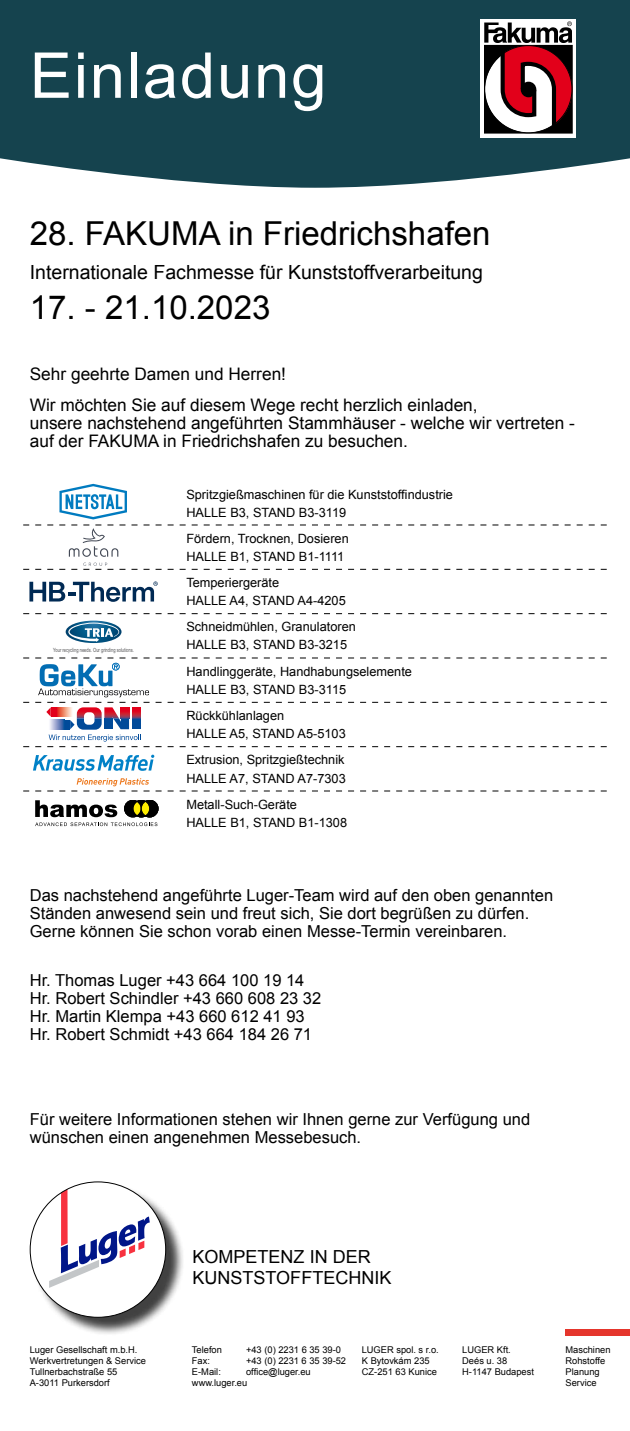
<style>
.page{position:relative;width:630px;height:1431px;background:#fff}
.page>*{position:absolute;margin:0;border:0;box-sizing:border-box;transform-origin:0 0}
.t1{font:63.3px "Arial";letter-spacing:.03em;color:#fff}
.t2{font:33px "Arial";color:#000}
.t3{font:19.5px "Arial";color:#000}
.t4{font:18px/21.6px "Arial";color:#000}
.t5{font:17.25px/31.5px "Arial";color:#000}
.t6{font:16.5px/18px "Arial";color:#000}
.t7{font:12.75px/18px "Arial";color:#000}
.t8{font:9.3px/11.1px "Arial";color:#000}
.t9{font:5.7px "Arial Narrow";color:#58585a;scale:.86 1}
</style>
<div class="page">
<div style="left:0;top:0;width:629px;height:188px;background:#15434e"></div>
<div style="left:32px;top:1184px;width:152px;height:152px;background:#000;opacity:.75"></div>
<div style="left:30px;top:1182px;width:136px;height:135px;background:#fff;border-radius:50%"></div>
<svg style="left:49px;top:1186px;width:101px;height:102px"></svg>
<svg style="left:480px;top:19px;width:95px;height:118px"></svg>
<svg style="left:484px;top:21px;width:88px;height:112px"></svg>
<div style="left:565px;top:1330px;width:64px;height:6px;background:#e5352c"></div>
<svg style="left:23px;top:613px;width:583px;height:1px"></svg>
<svg style="left:59px;top:484px;width:68px;height:35px"></svg>
<svg style="left:66px;top:621px;width:55px;height:22px"></svg>
<svg style="left:23px;top:702px;width:583px;height:45px"></svg>
<svg style="left:35px;top:800px;width:123px;height:26px"></svg>
<svg style="left:33px;top:755px;width:121px;height:16px"></svg>
<svg style="left:23px;top:778px;width:583px;height:14px"></svg>
<svg style="left:23px;top:525px;width:583px;height:45px"></svg>
<svg style="left:29px;top:581px;width:129px;height:21px"></svg>
<img style="left:38px;top:688px;width:111px;height:7px">
<svg style="left:23px;top:658px;width:583px;height:28px"></svg>
<h1 class="t1" style="left:30px;top:34px;width:298px">Einladung</h1>
<h2 class="t2" style="left:30px;top:211px;width:462px">28. FAKUMA in Friedrichshafen</h2>
<p class="t3" style="left:30px;top:260px;width:454px">Internationale Fachmesse für Kunststoffverarbeitung</p>
<h2 class="t2" style="left:30px;top:286px;width:242px">17. - 21.10.2023</h2>
<p class="t5" style="left:30px;top:358px;width:449px">Sehr geehrte Damen und Herren!<br>Wir möchten Sie auf diesem Wege recht herzlich einladen,</p>
<p class="t5" style="left:30px;top:414px;width:546px;line-height:18px">unsere nachstehend angeführten Stammhäuser - welche wir vertreten - auf der FAKUMA in Friedrichshafen zu besuchen.</p>
<p class="t9" style="left:53px;top:646px;width:95px">Your recycling needs. Our grinding solutions.</p>
<p class="t7" style="left:186px;top:485px;width:268px">Spritzgießmaschinen für die Kunststoffindustrie<br>HALLE B3, STAND B3-3119</p>
<p class="t7" style="left:186px;top:529px;width:164px">Fördern, Trocknen, Dosieren<br>HALLE B1, STAND B1-1111</p>
<p class="t7" style="left:186px;top:574px;width:161px">Temperiergeräte<br>HALLE A4, STAND A4-4205</p>
<p class="t7" style="left:186px;top:618px;width:171px">Schneidmühlen, Granulatoren<br>HALLE B3, STAND B3-3215</p>
<p class="t7" style="left:186px;top:662px;width:227px">Handlinggeräte, Handhabungselemente<br>HALLE B3, STAND B3-3115</p>
<p class="t7" style="left:186px;top:707px;width:161px">Rückkühlanlagen<br>HALLE A5, STAND A5-5103</p>
<p class="t7" style="left:186px;top:751px;width:161px">Extrusion, Spritzgießtechnik<br>HALLE A7, STAND A7-7303</p>
<p class="t7" style="left:186px;top:795px;width:162px">Metall-Such-Geräte<br>HALLE B1, STAND B1-1308</p>
<p class="t6" style="left:30px;top:887px;width:524px">Das nachstehend angeführte Luger-Team wird auf den oben genannten<br>Ständen anwesend sein und freut sich, Sie dort begrüßen zu dürfen.<br>Gerne können Sie schon vorab einen Messe-Termin vereinbaren.</p>
<p class="t6" style="left:30px;top:972px;width:293px">Hr. Thomas Luger +43 664 100 19 14<br>Hr. Robert Schindler +43 660 608 23 32<br>Hr. Martin Klempa +43 660 612 41 93<br>Hr. Robert Schmidt +43 664 184 26 71</p>
<p class="t6" style="left:30px;top:1110px;width:501px">Für weitere Informationen stehen wir Ihnen gerne zur Verfügung und wünschen einen angenehmen Messebesuch.</p>
<p class="t4" style="left:192px;top:1246px;width:200px">KOMPETENZ IN DER<br>KUNSTSTOFFTECHNIK</p>
<p class="t8" style="left:30px;top:1344px;width:109px">Luger Gesellschaft m.b.H.</p>
<p class="t8" style="left:192px;top:1344px;width:31px">Telefon</p>
<p class="t8" style="left:246px;top:1344px;width:96px">+43 (0) 2231 6 35 39-0</p>
<p class="t8" style="left:361px;top:1344px;width:79px">LUGER spol. s r.o.</p>
<p class="t8" style="left:462px;top:1344px;width:50px">LUGER Kft.</p>
<p class="t8" style="left:30px;top:1355px;width:118px">Werkvertretungen &amp; Service</p>
<p class="t8" style="left:192px;top:1355px;width:20px">Fax:</p>
<p class="t8" style="left:246px;top:1355px;width:102px">+43 (0) 2231 6 35 39-52</p>
<p class="t8" style="left:362px;top:1355px;width:69px">K Bytovkám 235</p>
<p class="t8" style="left:462px;top:1355px;width:46px">Deés u. 38</p>
<p class="t8" style="left:30px;top:1366px;width:89px">Tullnerbachstraße 55</p>
<p class="t8" style="left:192px;top:1366px;width:30px">E-Mail:</p>
<p class="t8" style="left:246px;top:1366px;width:66px">office@luger.eu</p>
<p class="t8" style="left:361px;top:1366px;width:76px">CZ-251 63 Kunice</p>
<p class="t8" style="left:462px;top:1366px;width:73px">H-1147 Budapest</p>
<p class="t8" style="left:30px;top:1377px;width:81px">A-3011 Purkersdorf</p>
<p class="t8" style="left:192px;top:1377px;width:57px">www.luger.eu</p>
<p class="t8" style="left:565px;top:1344px;width:46px">Maschinen<br>Rohstoffe<br>Planung<br>Service</p>
</div>
